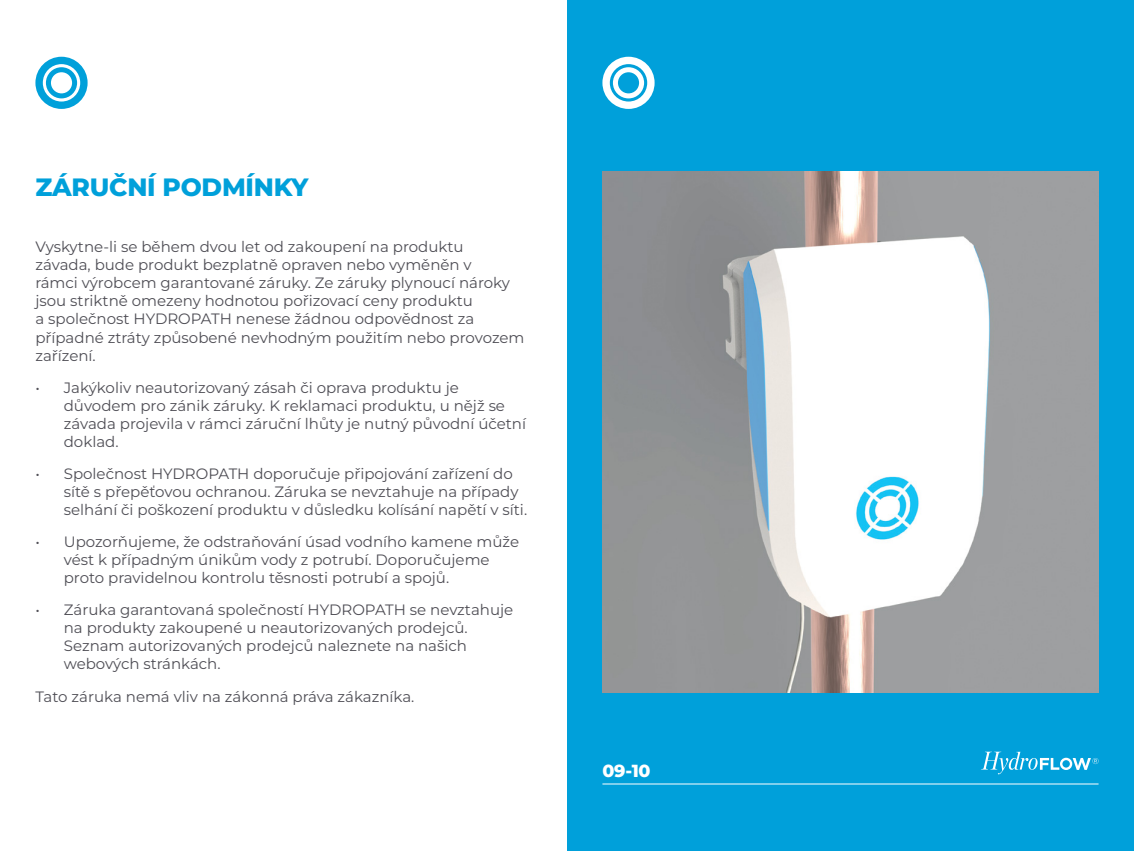
<style>
.page{position:relative;width:1134px;height:851px;background:#fff}
.page>*{position:absolute;margin:0;border:0;box-sizing:border-box;transform-origin:0 0}
.t1{font:800 25px "Montserrat";letter-spacing:-.01em;color:#00a0da}
.t2{font:800 17.5px "Montserrat";color:#fff}
.t3{font:15px/18px "Montserrat";color:#4f4e55}
</style>
<div class="page">
<svg style="left:35px;top:57px;width:53px;height:52px"></svg>
<div style="left:567px;top:0;width:567px;height:850px;background:#00a0da"></div>
<img style="left:602px;top:171px;width:496px;height:521px">
<svg style="left:981px;top:751px;width:117px;height:23px"></svg>
<svg style="left:602px;top:57px;width:53px;height:52px"></svg>
<hr style="left:602px;top:783px;width:496px;height:1px;background:#fff">
<h1 class="t1" style="left:35px;top:170px;width:274px">ZÁRUČNÍ PODMÍNKY</h1>
<p class="t3" style="left:35px;top:238px;width:491px">Vyskytne-li se během dvou let od zakoupení na produktu<br>závada, bude produkt bezplatně opraven nebo vyměněn v<br>rámci výrobcem garantované záruky. Ze záruky plynoucí nároky jsou striktně omezeny hodnotou pořizovací ceny produktu<br>a společnost HYDROPATH nenese žádnou odpovědnost za případné ztráty způsobené nevhodným použitím nebo provozem zařízení.</p>
<p class="t3" style="left:64px;top:378px;width:464px;text-indent:-28px">• Jakýkoliv neautorizovaný zásah či oprava produktu je důvodem pro zánik záruky. K reklamaci produktu, u nějž se závada projevila v rámci záruční lhůty je nutný původní účetní doklad.</p>
<p class="t3" style="left:64px;top:464px;width:465px;text-indent:-28px">• Společnost HYDROPATH doporučuje připojování zařízení do sítě s přepěťovou ochranou. Záruka se nevztahuje na případy selhání či poškození produktu v důsledku kolísání napětí v síti.</p>
<p class="t3" style="left:64px;top:532px;width:457px;text-indent:-28px">• Upozorňujeme, že odstraňování úsad vodního kamene může vést k případným únikům vody z potrubí. Doporučujeme proto pravidelnou kontrolu těsnosti potrubí a spojů.</p>
<p class="t3" style="left:64px;top:600px;width:451px;text-indent:-28px">• Záruka garantovaná společností HYDROPATH se nevztahuje na produkty zakoupené u neautorizovaných prodejců.<br>Seznam autorizovaných prodejců naleznete na našich webových stránkách.</p>
<p class="t3" style="left:35px;top:686px;width:380px">Tato záruka nemá vliv na zákonná práva zákazníka.</p>
<p class="t2" style="left:602px;top:758px;width:50px">09-10</p>
</div>
